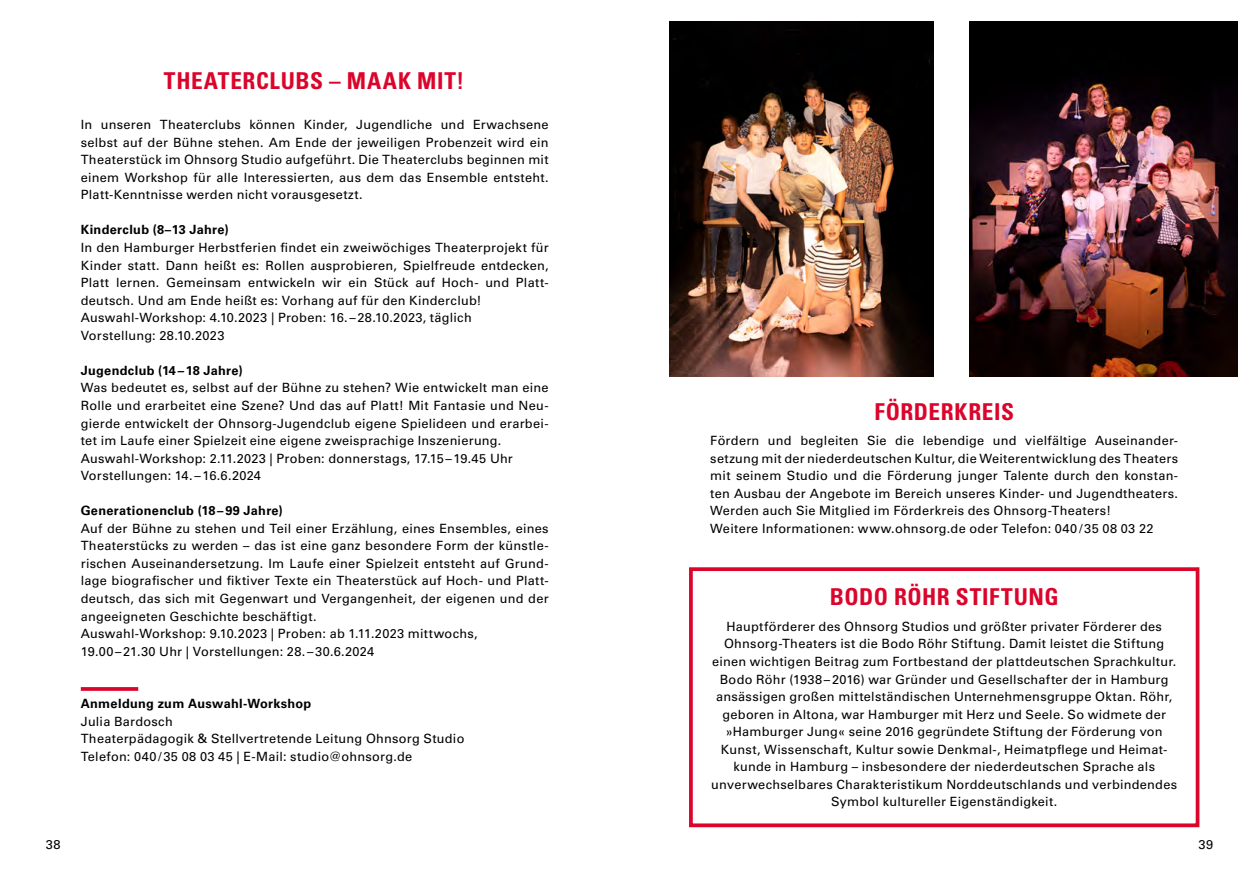
<style>
.page{position:relative;width:1259px;height:893px;background:#fff}
.page>*{position:absolute;margin:0;border:0;box-sizing:border-box;transform-origin:0 0}
.t1{font:700 condensed 23.25px "Univers LT Pro";letter-spacing:.025em;color:#db052c}
.t2{font:12.75px/17.5px "Univers LT Pro 55 Roman";letter-spacing:.02em;color:#000}
.t3{font:700 12.75px "Univers LT Pro 65";letter-spacing:.02em;color:#000}
</style>
<div class="page">
<img style="left:969px;top:21px;width:268px;height:355px">
<img style="left:670px;top:21px;width:263px;height:355px">
<svg style="left:81px;top:687px;width:57px;height:4px"></svg>
<div style="left:689px;top:567px;width:510px;height:260px;border:4px solid #db052c"></div>
<h1 class="t1" style="left:164px;top:67px;width:302px">THEATERCLUBS – MAAK MIT!</h1>
<p class="t2" style="left:81px;top:115px;width:469px;text-align:justify">In unseren Theaterclubs können Kinder, Jugendliche und Erwachsene selbst auf der Bühne stehen. Am Ende der jeweiligen Probenzeit wird ein Theaterstück im Ohnsorg Studio aufgeführt. Die Theaterclubs beginnen mit einem Workshop für alle Interessierten, aus dem das Ensemble entsteht.<br>Platt-Kenntnisse werden nicht vorausgesetzt.</p>
<p class="t3" style="left:81px;top:221px;width:149px">Kinderclub (8–13 Jahre)</p>
<p class="t2" style="left:81px;top:238px;width:469px">In den Hamburger Herbstferien findet ein zweiwöchiges Theaterprojekt für Kinder statt. Dann heißt es: Rollen ausprobieren, Spielfreude entdecken, Platt lernen. Gemeinsam entwickeln wir ein Stück auf Hoch- und Platt&shy;deutsch. Und am Ende heißt es: Vorhang auf für den Kinderclub!<br>Auswahl-Workshop: 4.10.2023 | Proben: 16. –28.10.2023, täglich Vorstellung: 28.10.2023</p>
<p class="t3" style="left:81px;top:361px;width:163px">Jugendclub (14–18 Jahre)</p>
<p class="t2" style="left:81px;top:379px;width:469px">Was bedeutet es, selbst auf der Bühne zu stehen? Wie entwickelt man eine Rolle und erarbeitet eine Szene? Und das auf Platt! Mit Fantasie und Neu&shy;gierde entwickelt der Ohnsorg-Jugendclub eigene Spielideen und erarbei&shy;tet im Laufe einer Spielzeit eine eigene zweisprachige Inszenierung.<br>Auswahl-Workshop: 2.11.2023 | Proben: donnerstags, 17.15–19.45 Uhr Vorstellungen: 14. –16.6.2024</p>
<p class="t3" style="left:81px;top:502px;width:204px">Generationenclub (18–99 Jahre)</p>
<p class="t2" style="left:81px;top:519px;width:469px">Auf der Bühne zu stehen und Teil einer Erzählung, eines Ensembles, eines Theaterstücks zu werden – das ist eine ganz besondere Form der künstle&shy;rischen Auseinandersetzung. Im Laufe einer Spielzeit entsteht auf Grund&shy;lage biografischer und fiktiver Texte ein Theaterstück auf Hoch- und Platt&shy;deutsch, das sich mit Gegenwart und Vergangenheit, der eigenen und der angeeigneten Geschichte beschäftigt.<br>Auswahl-Workshop: 9.10.2023 | Proben: ab 1.11.2023 mittwochs, 19.00–21.30 Uhr | Vorstellungen: 28. –30.6.2024</p>
<p class="t3" style="left:81px;top:695px;width:232px">Anmeldung zum Auswahl-Workshop</p>
<p class="t2" style="left:81px;top:712px;width:385px">Julia Bardosch<br>Theaterpädagogik &amp; Stellvertretende Leitung Ohnsorg Studio<br>Telefon: 040/35 08 03 45 | E-Mail: studio@ohnsorg.de</p>
<h1 class="t1" style="left:874px;top:397px;width:141px">FÖRDERKREIS</h1>
<p class="t2" style="left:710px;top:431px;width:469px">Fördern und begleiten Sie die lebendige und vielfältige Auseinander&shy;setzung mit der niederdeutschen Kultur, die Weiterentwicklung des Theaters mit seinem Studio und die Förderung junger Talente durch den konstan&shy;ten Ausbau der Angebote im Bereich unseres Kinder- und Jugendtheaters.<br>Werden auch Sie Mitglied im Förderkreis des Ohnsorg-Theaters!<br>Weitere Informationen: www.ohnsorg.de oder Telefon: 040/35 08 03 22</p>
<h1 class="t1" style="left:830px;top:582px;width:230px">BODO RÖHR STIFTUNG</h1>
<p class="t2" style="left:711px;top:617px;width:467px;text-align:center">Hauptförderer des Ohnsorg Studios und größter privater Förderer des Ohnsorg-Theaters ist die Bodo Röhr Stiftung. Damit leistet die Stiftung einen wichtigen Beitrag zum Fortbestand der plattdeutschen Sprachkultur.<br>Bodo Röhr (1938–2016) war Gründer und Gesellschafter der in Hamburg ansässigen großen mittelständischen Unternehmensgruppe Oktan. Röhr, geboren in Altona, war Hamburger mit Herz und Seele. So widmete der »Hamburger Jung« seine 2016 gegründete Stiftung der Förderung von Kunst, Wissenschaft, Kultur sowie Denkmal-, Heimatpflege und Heimat&shy;kunde in Hamburg – insbesondere der niederdeutschen Sprache als unverwechselbares Charakteristikum Norddeutschlands und verbindendes Symbol kultureller Eigenständigkeit.</p>
<p class="t2" style="left:46px;top:835px;width:16px">38</p>
<p class="t2" style="left:1198px;top:835px;width:16px">39</p>
</div>
